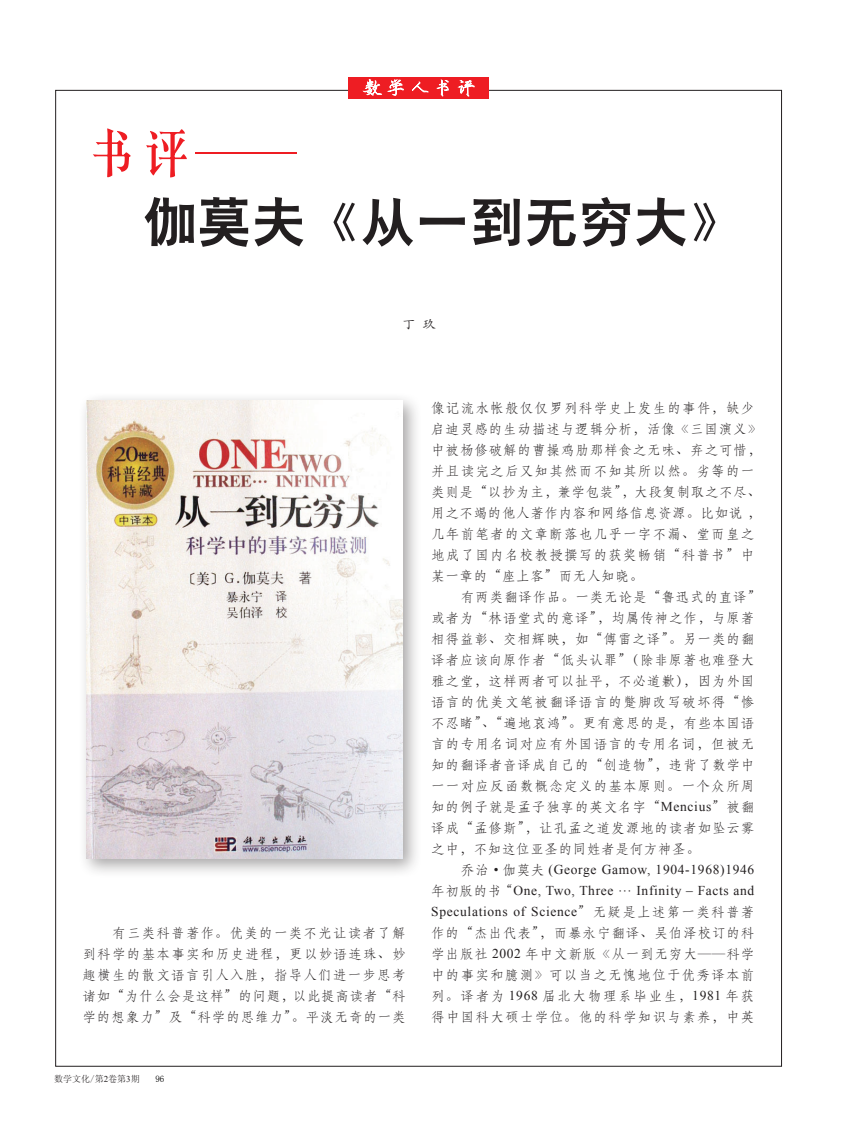
<style>
.page{position:relative;width:859px;height:1123px;background:#fff}
.page>*{position:absolute;margin:0;border:0;box-sizing:border-box;transform-origin:0 0}
.t1{font:51px "G h e i 0 1 h";letter-spacing:.07em;color:#231f20}
.t2{font:51px "G c s n 0 0 m";color:#ee1d23}
.t3{font:13.5px/21px "ST Fangsong";letter-spacing:.07em;color:#231f20;text-align:justify}
.t4{font:13.5px "ST Kaiti";color:#231f20}
.t5{font:9px "Sim Sun";color:#231f20}
.t6{font:9px "Sim Sun";color:#000}
.s1{font-family:"Sim Sun"}
.s2{font-family:"Times New Roman"}
</style>
<div class="page">
<div style="left:348px;top:77px;width:140px;height:22px;background:#ee1d23"></div>
<svg style="left:363px;top:79px;width:19px;height:17px"></svg>
<svg style="left:388px;top:79px;width:16px;height:17px"></svg>
<svg style="left:412px;top:81px;width:17px;height:12px"></svg>
<svg style="left:437px;top:79px;width:12px;height:17px"></svg>
<svg style="left:459px;top:80px;width:16px;height:17px"></svg>
<div style="left:78px;top:392px;width:344px;height:486px;background:#231f20;opacity:.4"></div>
<img style="left:86px;top:400px;width:316px;height:458px">
<p class="t2" style="left:86px;top:128px;width:213px">书评<span class="s1">——</span></p>
<p class="t1" style="left:144px;top:197px;width:598px">伽莫夫《从一到无穷大》</p>
<p class="t4" style="left:402px;top:315px;width:35px">丁玖</p>
<p class="t3" style="left:82px;top:922px;width:325px;text-indent:30px">有三类科普著作。优美的一类不光让读者了解到科学的基本事实和历史进程，更以妙语连珠、妙趣横生的散文语言引人入胜，指导人们进一步思考诸如“为什么会是这样”的问题，以此提高读者“科学的想象力”及“科学的思维力”。平淡无奇的一类</p>
<p class="t5" style="left:54px;top:1074px;width:87px">数学文化/第<span class="s2">2</span>卷第<span class="s2">3</span>期</p>
<p class="t6" style="left:155px;top:1074px;width:10px">96</p>
<p class="t3" style="left:431px;top:397px;width:331px;text-align:left">像记流水帐般仅仅罗列科学史上发生的事件，缺少启迪灵感的生动描述与逻辑分析，活像《三国演义》中被杨修破解的曹操鸡肋那样食之无味、弃之可惜，并且读完之后又知其然而不知其所以然。劣等的一类则是“以抄为主，兼学包装”，大段复制取之不尽、用之不竭的他人著作内容和网络信息资源。比如说，几年前笔者的文章断落也几乎一字不漏、堂而皇之地成了国内名校教授撰写的获奖畅销“科普书”中某一章的“座上客”而无人知晓。</p>
<p class="t3" style="left:431px;top:586px;width:331px;text-align:left;text-indent:30px">有两类翻译作品。一类无论是“鲁迅式的直译”或者为“林语堂式的意译”，均属传神之作，与原著相得益彰、交相辉映，如“傅雷之译”。另一类的翻译者应该向原作者“低头认罪”（除非原著也难登大雅之堂，这样两者可以扯平，不必道歉），因为外国语言的优美文笔被翻译语言的蹩脚改写破坏得“惨不忍睹”、“遍地哀鸿”。更有意思的是，有些本国语言的专用名词对应有外国语言的专用名词，但被无知的翻译者音译成自己的“创造物”，违背了数学中一一对应反函数概念定义的基本原则。一个众所周知的例子就是孟子独享的英文名字“<span class="s2">Mencius</span>”被翻译成“孟修斯”，让孔孟之道发源地的读者如坠云雾之中，不知这位亚圣的同姓者是何方神圣。</p>
<p class="t3" style="left:431px;top:859px;width:325px;text-indent:30px">乔治 <span class="s2">•</span> 伽莫夫 <span class="s2">(George Gamow, 1904-1968)1946</span>年初版的书“<span class="s2">One, Two, Three</span> … <span class="s2">Infinity – Facts and Speculations of Science</span>”无疑是上述第一类科普著作的“杰出代表”，而暴永宁翻译、吴伯泽校订的科学出版社 <span class="s2">2002</span> 年中文新版《从一到无穷大——科学中的事实和臆测》可以当之无愧地位于优秀译本前列。译者为 <span class="s2">1968</span> 届北大物理系毕业生，<span class="s2">1981</span> 年获得中国科大硕士学位。他的科学知识与素养，中英</p>
</div>
